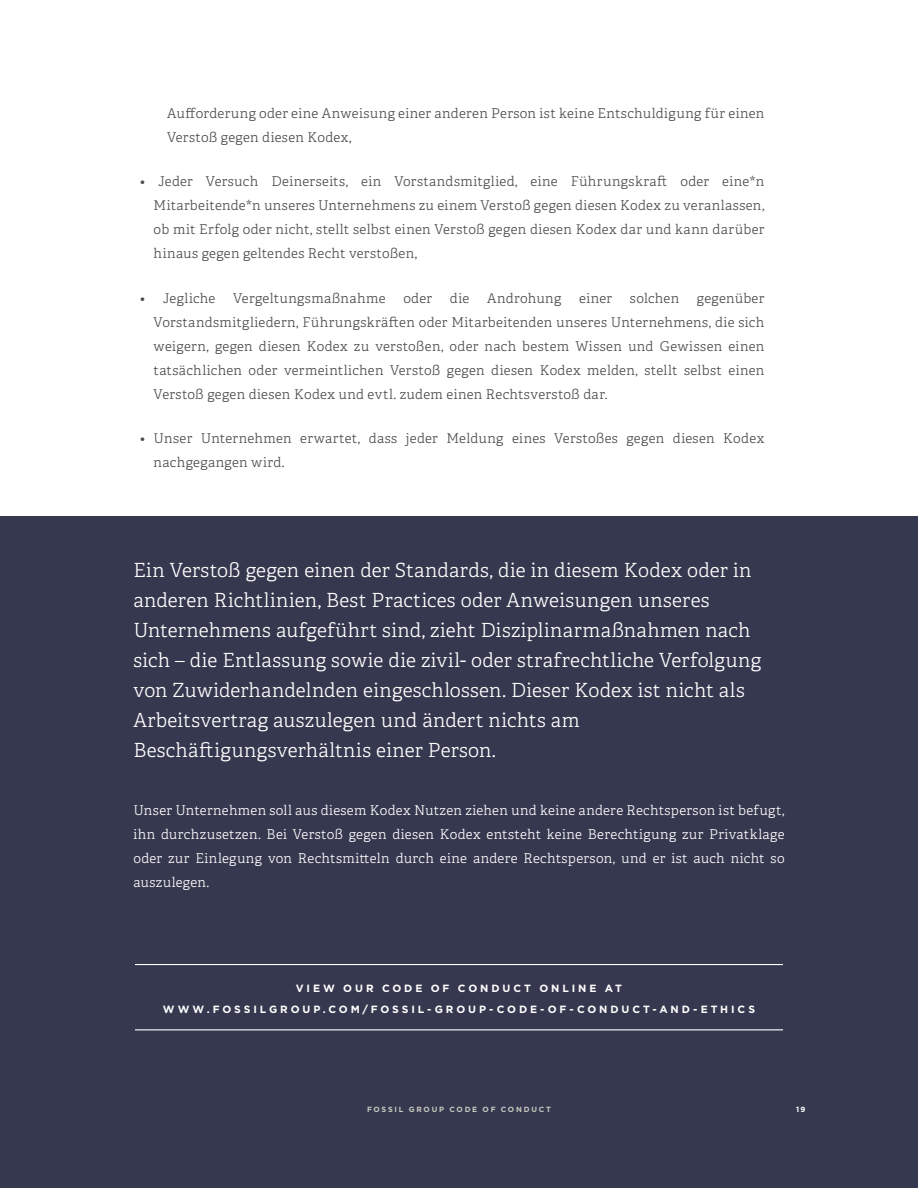
<style>
.page{position:relative;width:918px;height:1188px;background:#fff}
.page>*{position:absolute;margin:0;border:0;box-sizing:border-box;transform-origin:0 0}
.t1{font:300 19.5px/30px "Adelle";letter-spacing:.015em;color:#fff}
.t2{font:300 13.5px/24px "Adelle";letter-spacing:.025em;color:#4b4c4d}
.Spaced_Basic{font:300 13.5px/24px "Adelle";letter-spacing:.025em;color:#fff;text-align:justify}
.Centered_Headline{font:700 10.5px/21px "Gotham";letter-spacing:.275em;color:#fff;text-align:center}
.Header_Footer{font:700 7.5px "Gotham";letter-spacing:.23em;color:#c7c9c1}
.Header_Footer-2{font:700 7.5px "Gotham";color:#fff}
</style>
<div class="page">
<div style="left:0;top:516px;width:918px;height:672px;background:#36384f"></div>
<hr style="left:135px;top:964px;width:648px;height:1px;background:#fff">
<hr style="left:135px;top:1029px;width:648px;height:1px;background:#fff">
<p class="t2" style="left:167px;top:102px;width:599px">Aufforderung oder eine Anweisung einer anderen Person ist keine Entschuldigung für einen<br>Verstoß gegen diesen Kodex,</p>
<p class="t2" style="left:154px;top:170px;width:612px;text-align:justify;text-indent:-14px">• Jeder Versuch Deinerseits, ein Vorstandsmitglied, eine Führungskraft oder eine*n Mitarbeitende*n unseres Unternehmens zu einem Verstoß gegen diesen Kodex zu veranlassen, ob mit Erfolg oder nicht, stellt selbst einen Verstoß gegen diesen Kodex dar und kann darüber hinaus gegen geltendes Recht verstoßen,</p>
<p class="t2" style="left:140px;top:286px;width:77px">• Jegliche</p>
<p class="t2" style="left:233px;top:286px;width:154px">Vergeltungsmaßnahme</p>
<p class="t2" style="left:403px;top:286px;width:30px">oder</p>
<p class="t2" style="left:450px;top:286px;width:21px">die</p>
<p class="t2" style="left:487px;top:286px;width:76px">Androhung</p>
<p class="t2" style="left:579px;top:286px;width:35px">einer</p>
<p class="t2" style="left:630px;top:286px;width:51px">solchen</p>
<p class="t2" style="left:154px;top:286px;width:612px;text-align:justify;text-indent:543px">gegenüber Vorstandsmitgliedern, Führungskräften oder Mitarbeitenden unseres Unternehmens, die sich weigern, gegen diesen Kodex zu verstoßen, oder nach bestem Wissen und Gewissen einen tatsächlichen oder vermeintlichen Verstoß gegen diesen Kodex melden, stellt selbst einen Verstoß gegen diesen Kodex und evtl. zudem einen Rechtsverstoß dar.</p>
<p class="t2" style="left:154px;top:426px;width:612px;text-indent:-14px">• Unser Unternehmen erwartet, dass jeder Meldung eines Verstoßes gegen diesen Kodex nachgegangen wird.</p>
<p class="t1" style="left:133px;top:556px;width:629px">Ein Verstoß gegen einen der Standards, die in diesem Kodex oder in anderen Richtlinien, Best Practices oder Anweisungen unseres Unternehmens aufgeführt sind, zieht Disziplinarmaßnahmen nach sich – die Entlassung sowie die zivil- oder strafrechtliche Verfolgung von Zuwiderhandelnden eingeschlossen. Dieser Kodex ist nicht als Arbeitsvertrag auszulegen und ändert nichts am Beschäftigungsverhältnis einer Person.</p>
<p class="Spaced_Basic" style="left:133px;top:798px;width:653px">Unser Unternehmen soll aus diesem Kodex Nutzen ziehen und keine andere Rechtsperson ist befugt, ihn durchzusetzen. Bei Verstoß gegen diesen Kodex entsteht keine Berechtigung zur Privatklage oder zur Einlegung von Rechtsmitteln durch eine andere Rechtsperson, und er ist auch nicht so auszulegen.</p>
<p class="Centered_Headline" style="left:163px;top:978px;width:594px">VIEW OUR CODE OF CONDUCT ONLINE AT<br>WWW.FOSSILGROUP.COM/FOSSIL-GROUP-CODE-OF-CONDUCT-AND-ETHICS</p>
<p class="Header_Footer" style="left:367px;top:1104px;width:185px">FOSSIL GROUP CODE OF CONDUCT</p>
<p class="Header_Footer-2" style="left:796px;top:1104px;width:11px">19</p>
</div>
